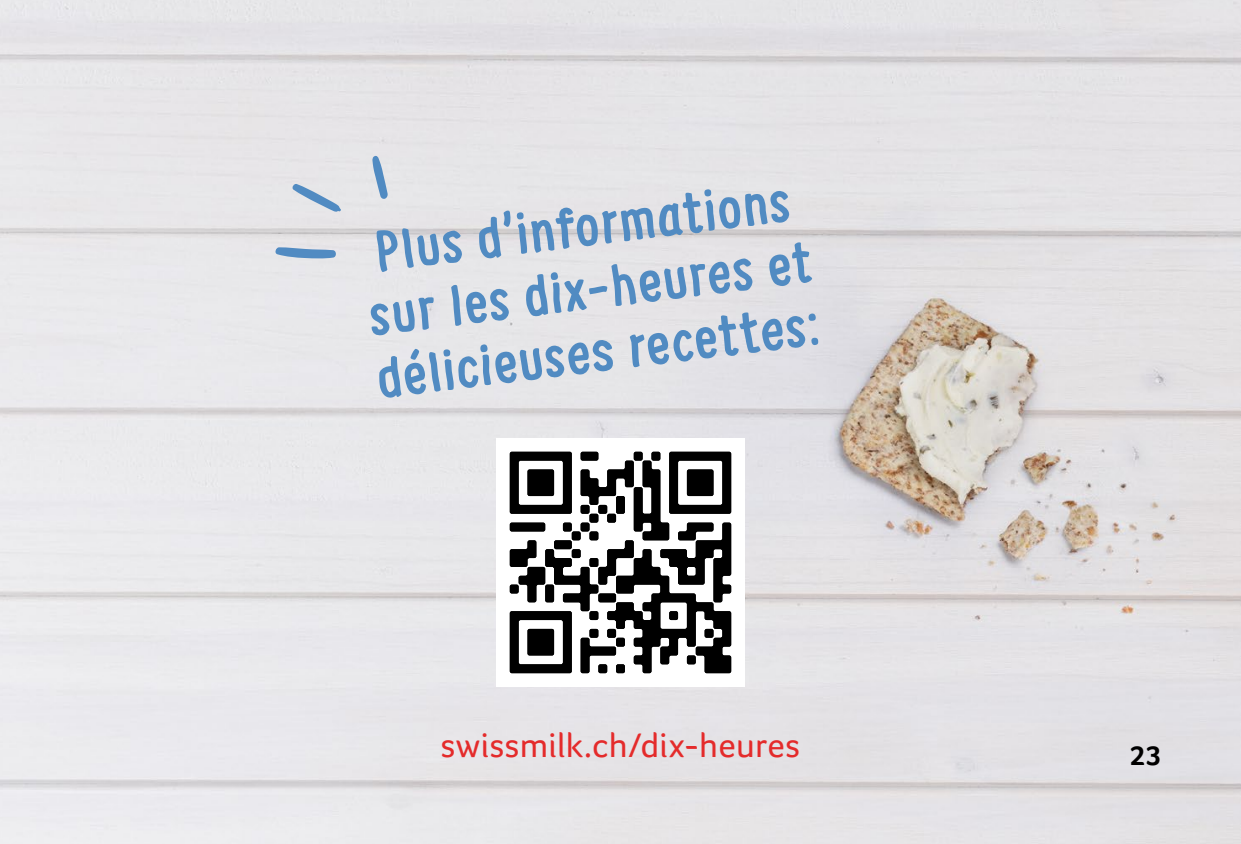
<style>
.page{position:relative;width:1241px;height:844px;background:#fff}
.page>*{position:absolute;margin:0;border:0;box-sizing:border-box;transform-origin:0 0}
.t1{font:700 56px/63px "Supernettcn";color:#518bc2}
.t2{font:35px "Foco";letter-spacing:.01em;color:#e42b2b}
.t3{font:700 28px "Foco";color:#000}
</style>
<div class="page">
<img style="left:0;top:0;width:1240px;height:843px">
<div style="left:496px;top:438px;width:248px;height:248px;background:#fff"></div>
<svg style="left:372px;top:155px;width:16px;height:44px"></svg>
<svg style="left:291px;top:183px;width:51px;height:29px"></svg>
<svg style="left:274px;top:247px;width:63px;height:12px"></svg>
<svg style="left:509px;top:451px;width:222px;height:222px"></svg>
<p class="t1" style="left:358px;top:221px;width:447px;rotate:-7deg">Plus d’informations sur les dix-heures et délicieuses recettes:</p>
<p class="t2" style="left:440px;top:724px;width:361px">swissmilk.ch/dix-heures</p>
<p class="t3" style="left:1129px;top:738px;width:33px">23</p>
</div>
